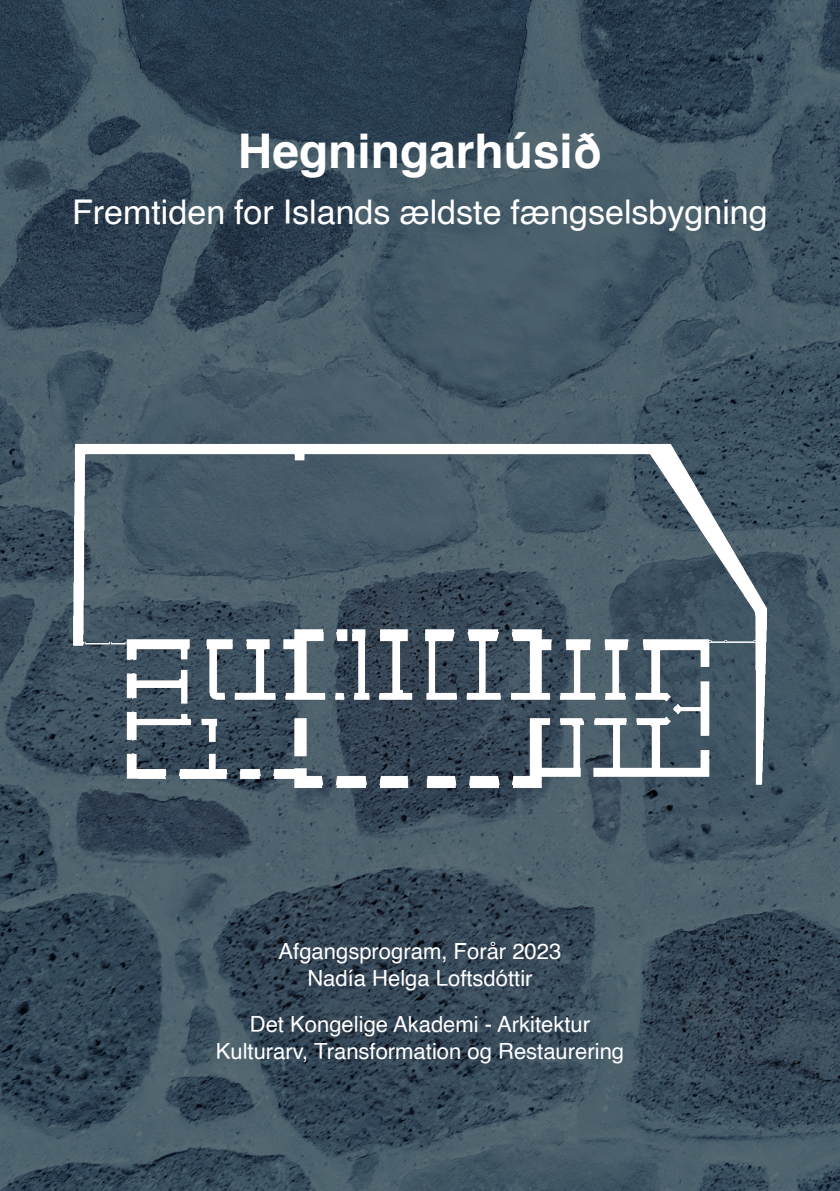
<style>
.page{position:relative;width:840px;height:1191px;background:#fff}
.page>*{position:absolute;margin:0;border:0;box-sizing:border-box;transform-origin:0 0}
.t1{font:700 47.8px "Helvetica";color:#fff}
.t2{font:34px "Helvetica";color:#fff}
.t3{font:22.2px "Helvetica";color:#fff}
</style>
<div class="page">
<img style="left:0;top:0;width:839px;height:1191px">
<img style="left:72px;top:443px;width:695px;height:345px">
<p class="t1" style="left:238px;top:113px;width:365px">Hegningarhúsið</p>
<p class="t2" style="left:72px;top:185px;width:696px">Fremtiden for Islands ældste fængselsbygning</p>
<p class="t3" style="left:278px;top:934px;width:284px">Afgangsprogram, Forår 2023</p>
<p class="t3" style="left:307px;top:961px;width:226px">Nadía Helga Loftsdóttir</p>
<p class="t3" style="left:250px;top:1007px;width:341px">Det Kongelige Akademi - Arkitektur</p>
<p class="t3" style="left:216px;top:1034px;width:409px">Kulturarv, Transformation og Restaurering</p>
</div>
